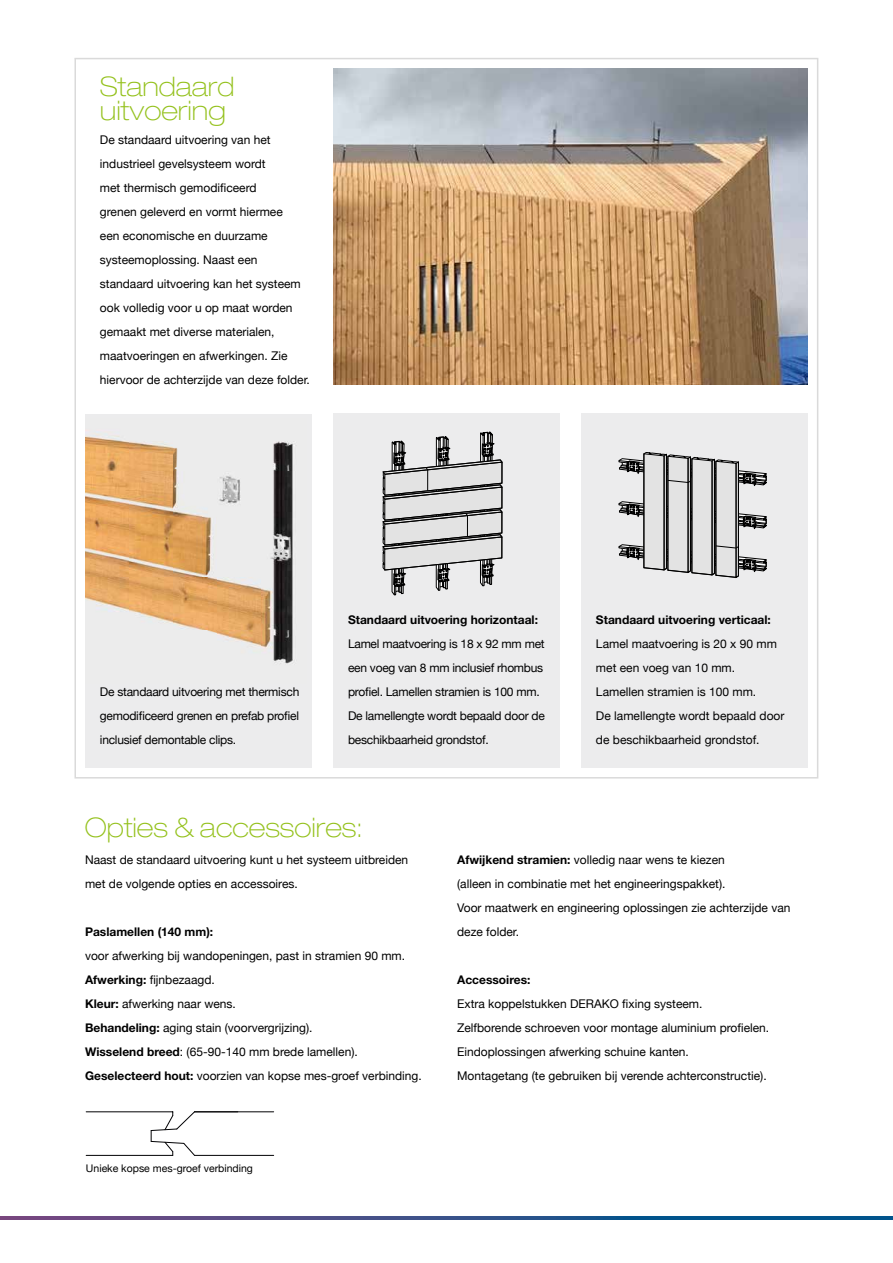
<style>
.page{position:relative;width:893px;height:1263px;background:#fff}
.page>*{position:absolute;margin:0;border:0;box-sizing:border-box;transform-origin:0 0}
.t1{font:100 expanded 27px/24px "Helvetica Neue";color:#94c11c}
.t2{font:12px/24px "Helvetica Neue";color:#000}
.t3{font:12px/24px "Helvetica Neue";letter-spacing:-.02em;color:#000}
.t4{font:700 12px "Helvetica Neue";color:#000}
.t5{font:10.5px "Helvetica Neue";color:#000}
.s1{font-weight:700}
</style>
<div class="page">
<svg style="left:74px;top:58px;width:744px;height:720px"></svg>
<div style="left:85px;top:419px;width:227px;height:349px;background:#ececed"></div>
<div style="left:333px;top:414px;width:227px;height:354px;background:#ececed"></div>
<div style="left:581px;top:414px;width:227px;height:354px;background:#ececed"></div>
<img style="left:333px;top:68px;width:475px;height:316px">
<img style="left:85px;top:430px;width:208px;height:234px">
<svg style="left:383px;top:432px;width:119px;height:163px"></svg>
<svg style="left:619px;top:453px;width:148px;height:125px"></svg>
<svg style="left:0;top:1216px;width:893px;height:4px;background:#355088"></svg>
<hr style="left:195px;top:1111px;width:79px;height:1px;background:#020204">
<hr style="left:195px;top:1155px;width:79px;height:1px;background:#020204">
<hr style="left:86px;top:1111px;width:87px;height:1px;background:#020204">
<hr style="left:86px;top:1155px;width:87px;height:1px;background:#020204">
<svg style="left:150px;top:1111px;width:46px;height:45px"></svg>
<h1 class="t1" style="left:100px;top:74px;width:136px">Standaard uitvoering</h1>
<p class="t2" style="left:100px;top:128px;width:211px">De standaard uitvoering van het industrieel gevelsysteem wordt<br>met thermisch gemodificeerd<br>grenen geleverd en vormt hiermee<br>een economische en duurzame systeemoplossing. Naast een standaard uitvoering kan het systeem ook volledig voor u op maat worden gemaakt met diverse materialen, maatvoeringen en afwerkingen. Zie hiervoor de achterzijde van deze folder.</p>
<p class="t2" style="left:100px;top:680px;width:201px;text-align:justify">De standaard uitvoering met thermisch gemodificeerd grenen en prefab profiel inclusief demontable clips.</p>
<p class="t4" style="left:348px;top:612px;width:192px">Standaard uitvoering horizontaal:</p>
<p class="t3" style="left:348px;top:632px;width:198px">Lamel maatvoering is 18 x 92 mm met een voeg van 8 mm inclusief rhombus profiel. Lamellen stramien is 100 mm.<br>De lamellengte wordt bepaald door de beschikbaarheid grondstof.</p>
<h1 class="t1" style="left:85px;top:815px;width:279px">Opties &amp; accessoires:</h1>
<p class="t4" style="left:596px;top:612px;width:176px">Standaard uitvoering verticaal:</p>
<p class="t2" style="left:596px;top:632px;width:190px">Lamel maatvoering is 20 x 90 mm met een voeg van 10 mm.<br>Lamellen stramien is 100 mm.<br>De lamellengte wordt bepaald door de beschikbaarheid grondstof.</p>
<p class="t2" style="left:85px;top:848px;width:325px">Naast de standaard uitvoering kunt u het systeem uitbreiden met de volgende opties en accessoires.</p>
<p class="t4" style="left:85px;top:924px;width:130px">Paslamellen (140 mm):</p>
<p class="t2" style="left:85px;top:944px;width:338px">voor afwerking bij wandopeningen, past in stramien 90 mm.<br><span class="s1">Afwerking:</span> fijnbezaagd.<br><span class="s1">Kleur:</span> afwerking naar wens.<br><span class="s1">Behandeling:</span> aging stain (voorvergrijzing).<br><span class="s1">Wisselend breed</span>: (65-90-140 mm brede lamellen).<br><span class="s1">Geselecteerd hout:</span> voorzien van kopse mes-groef verbinding.</p>
<p class="t5" style="left:86px;top:1161px;width:169px">Unieke kopse mes-groef verbinding</p>
<p class="t2" style="left:457px;top:848px;width:335px"><span class="s1">Afwijkend stramien:</span> volledig naar wens te kiezen<br>(alleen in combinatie met het engineeringspakket).<br>Voor maatwerk en engineering oplossingen zie achterzijde van deze folder.</p>
<p class="t4" style="left:457px;top:972px;width:75px">Accessoires:</p>
<p class="t2" style="left:457px;top:992px;width:314px">Extra koppelstukken DERAKO fixing systeem.<br>Zelfborende schroeven voor montage aluminium profielen.<br>Eindoplossingen afwerking schuine kanten.<br>Montagetang (te gebruiken bij verende achterconstructie).</p>
</div>
